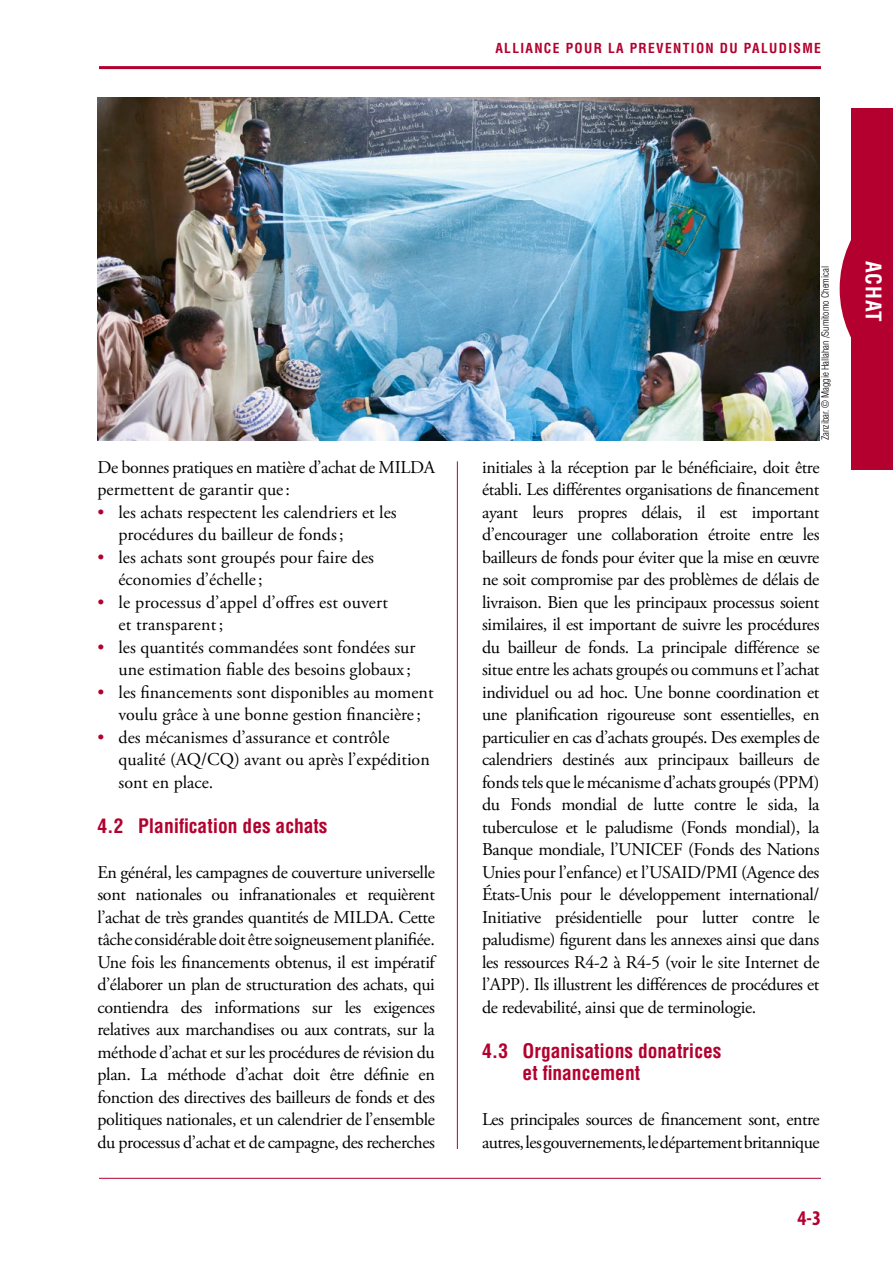
<style>
.page{position:relative;width:893px;height:1263px;background:#fff}
.page>*{position:absolute;margin:0;border:0;box-sizing:border-box;transform-origin:0 0}
.t1{font:700 condensed 21px "Helvetica";letter-spacing:.05em;color:#fff}
.t2{font:700 condensed 21px "Myriad Pro";color:#b3002e}
.t3{font:700 condensed 19.5px/22.5px "Helvetica";color:#b3002e}
.t4{font:18px/22.5px "Adobe Garamond Pro";color:#000}
.t5{font:18px/22.5px "Adobe Garamond Pro";letter-spacing:-.03em;color:#000}
.t6{font:18px/22.5px "Adobe Garamond Pro";letter-spacing:-.02em;color:#000}
.t7{font:700 condensed 13.5px "Helvetica";letter-spacing:.1em;color:#b3002e}
.t8{font:300 condensed 9.75px "Helvetica";color:#000}
.s1{color:#b3002e}
</style>
<div class="page">
<hr style="left:99px;top:66px;width:722px;height:3px;background:#b3002e">
<div style="left:852px;top:108px;width:41px;height:362px;background:#b3002e"></div>
<svg style="left:840px;top:178px;width:12px;height:221px"></svg>
<hr style="left:99px;top:1178px;width:722px;height:1px;background:#b3002e">
<hr style="left:457px;top:461px;width:1px;height:688px;background:#b3002e">
<img style="left:98px;top:97px;width:721px;height:343px">
<p class="t7" style="left:495px;top:40px;width:327px">ALLIANCE POUR LA PREVENTION DU PALUDISME</p>
<p class="t6" style="left:98px;top:456px;width:339px">De bonnes pratiques en matière d’achat de MILDA permettent de garantir que:</p>
<p class="t4" style="left:119px;top:501px;width:280px;text-indent:-21px"><span class="s1">•</span> les achats respectent les calendriers et les procédures du bailleur de fonds;</p>
<p class="t4" style="left:119px;top:546px;width:257px;text-indent:-21px"><span class="s1">•</span> les achats sont groupés pour faire des économies d’échelle;</p>
<p class="t4" style="left:119px;top:591px;width:271px;text-indent:-21px"><span class="s1">•</span> le processus d’appel d’offres est ouvert et transparent;</p>
<p class="t4" style="left:98px;top:636px;width:319px;text-align:right"><span class="s1">•</span> les quantités commandées sont fondées sur une estimation fiable des besoins globaux ;</p>
<p class="t4" style="left:98px;top:681px;width:338px;text-align:center"><span class="s1">•</span> les financements sont disponibles au moment voulu grâce à une bonne gestion financière;</p>
<p class="t4" style="left:119px;top:726px;width:313px;text-indent:-21px"><span class="s1">•</span> des mécanismes d’assurance et contrôle qualité (AQ/CQ) avant ou après l’expédition sont en place.</p>
<p class="t3" style="left:98px;top:814px;width:232px">4.2 Planification des achats</p>
<p class="t4" style="left:98px;top:861px;width:339px;text-align:justify">En général, les campagnes de couverture universelle sont nationales ou infranationales et requièrent l’achat de très grandes quantités de MILDA. Cette tâche considérable doit être soigneusement planifiée.<br>Une fois les financements obtenus, il est impératif d’élaborer un plan de structuration des achats, qui contiendra des informations sur les exigences relatives aux marchandises ou aux contrats, sur la méthode d’achat et sur les procédures de révision du plan. La méthode d’achat doit être définie en fonction des directives des bailleurs de fonds et des politiques nationales, et un calendrier de l’ensemble du processus d’achat et de campagne, des recherches</p>
<p class="t8" style="left:819px;top:440px;width:175px;rotate:-90deg">Zanzibar. © Maggie Hallahan /Sumitomo Chemical</p>
<p class="t4" style="left:482px;top:456px;width:339px;text-align:justify">initiales à la réception par le bénéficiaire, doit être établi. Les différentes organisations de financement ayant leurs propres délais, il est important d’encourager une collaboration étroite entre les bailleurs de fonds pour éviter que la mise en œuvre ne soit compromise par des problèmes de délais de livraison. Bien que les principaux processus soient similaires, il est important de suivre les procédures du bailleur de fonds. La principale différence se situe entre les achats groupés ou communs et l’achat individuel ou ad hoc. Une bonne coordination et une planification rigoureuse sont essentielles, en particulier en cas d’achats groupés. Des exemples de calendriers destinés aux principaux bailleurs de fonds tels que le mécanisme d’achats groupés (PPM) du Fonds mondial de lutte contre le sida, la tuberculose et le paludisme (Fonds mondial), la Banque mondiale, l’UNICEF (Fonds des Nations Unies pour l’enfance) et l’USAID/PMI (Agence des États-Unis pour le développement international/ Initiative présidentielle pour lutter contre le paludisme) figurent dans les annexes ainsi que dans les ressources R4-2 à R4-5 (voir le site Internet de l’APP). Ils illustrent les différences de procédures et de redevabilité, ainsi que de terminologie.</p>
<p class="t3" style="left:523px;top:1039px;width:200px;text-indent:-41px">4.3 Organisations donatrices et financement</p>
<p class="t5" style="left:482px;top:1109px;width:339px">Les principales sources de financement sont, entre autres, les gouvernements, le département britannique</p>
<p class="t2" style="left:798px;top:1206px;width:25px">4-3</p>
<p class="t1" style="left:886px;top:261px;width:63px;rotate:90deg">ACHAT</p>
</div>
